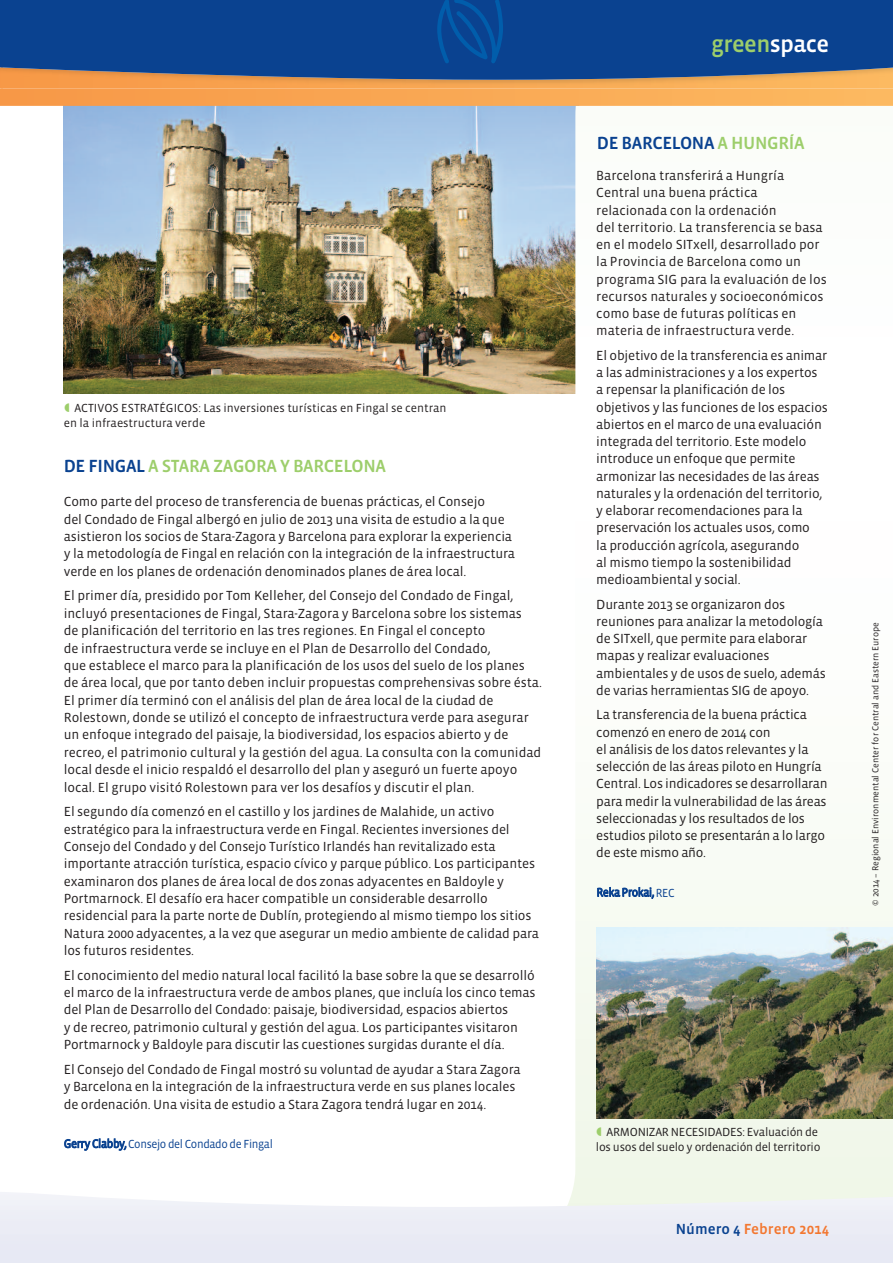
<style>
.page{position:relative;width:893px;height:1263px;background:#fff}
.page>*{position:absolute;margin:0;border:0;box-sizing:border-box;transform-origin:0 0}
.t1{font:24px "Vista Sans Med";letter-spacing:-.025em;color:#9dce6b}
.t2{font:18px "Vista Sans Med";letter-spacing:-.02em;color:#9dce6b}
.t3{font:18px "Vista Sans Med";letter-spacing:-.02em;color:#0a4290}
.t4{font:15px "Vista Sans Med";color:#f37730}
.t5{font:13.5px/17.2px "Vista Sans";letter-spacing:-.01em;color:#231f20}
.t6{font:12px/15px "Vista Sans";color:#231f20}
.t7{font:12px/15px "Vista Sans";letter-spacing:-.02em;color:#231f20;text-align:right}
.t8{font:12px "Vista Sans";letter-spacing:-.03em;color:#0a4290;scale:.95 1}
.t9{font:9px "Vista Sans";color:#231f20}
.s1{color:#0a4290}
.s2{color:#fff}
.s3{color:#9dce6b}
</style>
<div class="page">
<img style="left:64px;top:106px;width:448px;height:287px">
<svg style="left:512px;top:106px;width:381px;height:1073px"></svg>
<svg style="left:0;top:88px;width:893px;height:18px;background:#f8a957"></svg>
<svg style="left:0;top:1179px;width:893px;height:84px"></svg>
<img style="left:0;top:80px;width:893px;height:8px">
<div style="left:0;top:0;width:893px;height:80px;background:#0a4290"></div>
<svg style="left:437px;top:0;width:66px;height:63px;background:#074a98"></svg>
<img style="left:596px;top:927px;width:297px;height:191px">
<svg style="left:597px;top:1127px;width:4px;height:9px"></svg>
<p class="t6" style="left:64px;top:400px;width:384px;text-indent:11px">ACTIVOS ESTRATÉGICOS: Las inversiones turísticas en Fingal se centran en la infraestructura verde</p>
<h2 class="t2" style="left:64px;top:455px;width:324px"><span class="s1">DE FINGAL</span> A STARA ZAGORA Y BARCELONA</h2>
<p class="t5" style="left:64px;top:493px;width:453px">Como parte del proceso de transferencia de buenas prácticas, el Consejo<br>del Condado de Fingal albergó en julio de 2013 una visita de estudio a la que asistieron los socios de Stara-Zagora y Barcelona para explorar la experiencia y la metodología de Fingal en relación con la integración de la infraestructura verde en los planes de ordenación denominados planes de área local.</p>
<p class="t5" style="left:64px;top:587px;width:480px">El primer día, presidido por Tom Kelleher, del Consejo del Condado de Fingal, incluyó presentaciones de Fingal, Stara-Zagora y Barcelona sobre los sistemas<br>de planificación del territorio en las tres regiones. En Fingal el concepto<br>de infraestructura verde se incluye en el Plan de Desarrollo del Condado,<br>que establece el marco para la planificación de los usos del suelo de los planes de área local, que por tanto deben incluir propuestas comprehensivas sobre ésta.<br>El primer día terminó con el análisis del plan de área local de la ciudad de Rolestown, donde se utilizó el concepto de infraestructura verde para asegurar un enfoque integrado del paisaje, la biodiversidad, los espacios abierto y de recreo, el patrimonio cultural y la gestión del agua. La consulta con la comunidad local desde el inicio respaldó el desarrollo del plan y aseguró un fuerte apoyo local. El grupo visitó Rolestown para ver los desafíos y discutir el plan.</p>
<p class="t5" style="left:64px;top:803px;width:477px">El segundo día comenzó en el castillo y los jardines de Malahide, un activo estratégico para la infraestructura verde en Fingal. Recientes inversiones del Consejo del Condado y del Consejo Turístico Irlandés han revitalizado esta importante atracción turística, espacio cívico y parque público. Los participantes examinaron dos planes de área local de dos zonas adyacentes en Baldoyle y Portmarnock. El desafío era hacer compatible un considerable desarrollo residencial para la parte norte de Dublín, protegiendo al mismo tiempo los sitios Natura 2000 adyacentes, a la vez que asegurar un medio ambiente de calidad para los futuros residentes.</p>
<p class="t5" style="left:64px;top:966px;width:473px">El conocimiento del medio natural local facilitó la base sobre la que se desarrolló el marco de la infraestructura verde de ambos planes, que incluía los cinco temas del Plan de Desarrollo del Condado: paisaje, biodiversidad, espacios abiertos<br>y de recreo, patrimonio cultural y gestión del agua. Los participantes visitaron Portmarnock y Baldoyle para discutir las cuestiones surgidas durante el día.</p>
<p class="t5" style="left:64px;top:1060px;width:458px">El Consejo del Condado de Fingal mostró su voluntad de ayudar a Stara Zagora y Barcelona en la integración de la infraestructura verde en sus planes locales de ordenación. Una visita de estudio a Stara Zagora tendrá lugar en 2014.</p>
<p class="t8" style="left:64px;top:1137px;width:221px">Gerry Clabby, Consejo del Condado de Fingal</p>
<h1 class="t1" style="left:711px;top:30px;width:120px">green<span class="s2">space</span></h1>
<h2 class="t3" style="left:597px;top:133px;width:209px">DE BARCELONA <span class="s3">A HUNGRÍA</span></h2>
<p class="t5" style="left:596px;top:167px;width:232px">Barcelona transferirá a Hungría Central una buena práctica relacionada con la ordenación<br>del territorio. La transferencia se basa en el modelo SITxell, desarrollado por la Provincia de Barcelona como un programa SIG para la evaluación de los recursos naturales y socioeconómicos como base de futuras políticas en materia de infraestructura verde.</p>
<p class="t5" style="left:596px;top:347px;width:233px">El objetivo de la transferencia es animar a las administraciones y a los expertos a repensar la planificación de los objetivos y las funciones de los espacios abiertos en el marco de una evaluación integrada del territorio. Este modelo introduce un enfoque que permite armonizar las necesidades de las áreas naturales y la ordenación del territorio, y elaborar recomendaciones para la preservación los actuales usos, como<br>la producción agrícola, asegurando<br>al mismo tiempo la sostenibilidad medioambiental y social.</p>
<p class="t5" style="left:596px;top:595px;width:231px">Durante 2013 se organizaron dos reuniones para analizar la metodología de SITxell, que permite para elaborar mapas y realizar evaluaciones ambientales y de usos de suelo, además de varias herramientas SIG de apoyo.</p>
<p class="t5" style="left:596px;top:706px;width:233px">La transferencia de la buena práctica comenzó en enero de 2014 con<br>el análisis de los datos relevantes y la selección de las áreas piloto en Hungría Central. Los indicadores se desarrollaran para medir la vulnerabilidad de las áreas seleccionadas y los resultados de los estudios piloto se presentarán a lo largo de este mismo año.</p>
<p class="t8" style="left:596px;top:885px;width:84px">Reka Prokai, REC</p>
<p class="t9" style="left:870px;top:906px;width:285px;rotate:-90deg">© 2014 – Regional Environmental Center for Central and Eastern Europe</p>
<p class="t7" style="left:596px;top:1124px;width:226px">ARMONIZAR NECESIDADES: Evaluación de los usos del suelo y ordenación del territorio</p>
<p class="t4" style="left:676px;top:1220px;width:155px"><span class="s1">Número 4</span> Febrero 2014</p>
</div>
